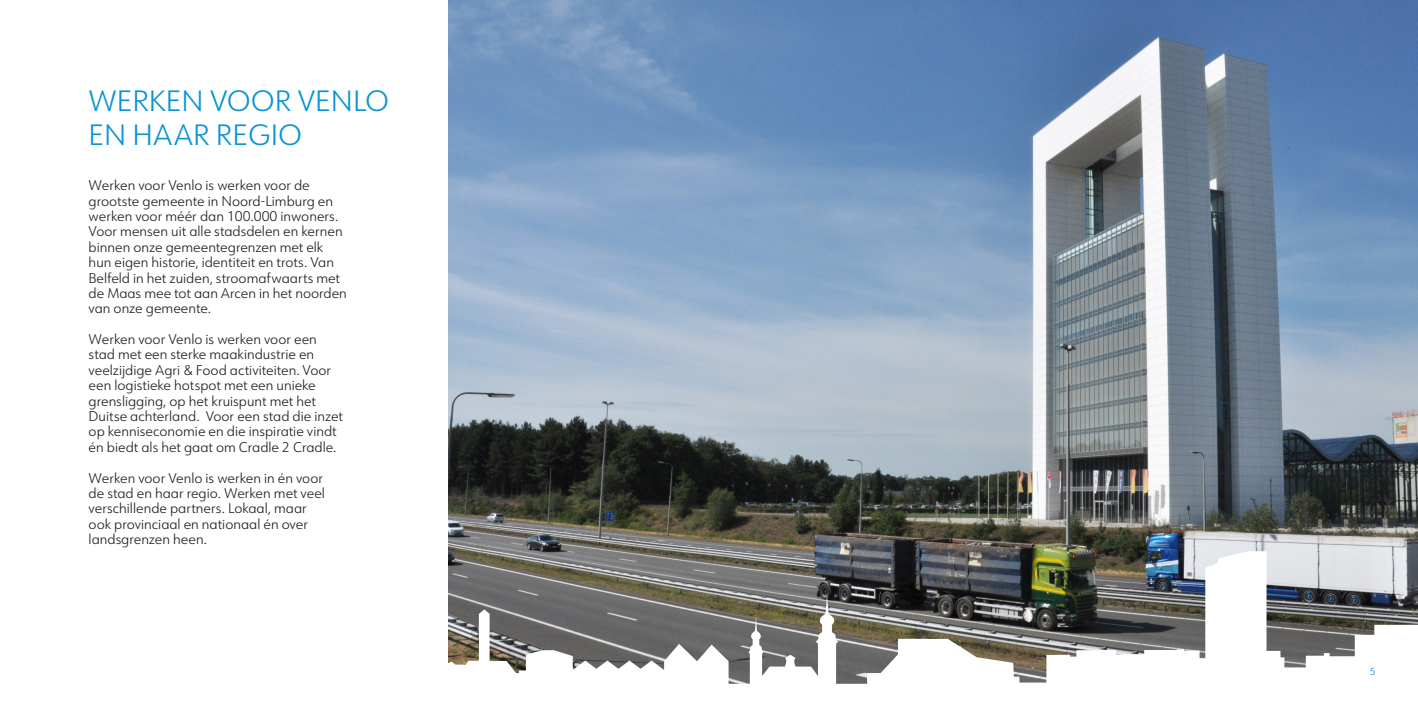
<style>
.page{position:relative;width:1418px;height:709px;background:#fff}
.page>*{position:absolute;margin:0;border:0;box-sizing:border-box;transform-origin:0 0}
.t1{font:300 28.75px "URW Form";color:#0893d3}
.Tekst{font:300 13.75px/15.4px "URW Form";color:#231f20}
.t2{font:300 10px "URW Form";color:#0893d3}
</style>
<div class="page">
<img style="left:448px;top:0;width:969px;height:551px">
<svg style="left:448px;top:551px;width:969px;height:133px"></svg>
<p class="t1" style="left:89px;top:81px;width:302px">WERKEN VOOR VENLO</p>
<p class="t1" style="left:89px;top:116px;width:215px">EN HAAR REGIO</p>
<p class="Tekst" style="left:89px;top:177px;width:260px">Werken voor Venlo is werken voor de grootste gemeente in Noord-Limburg en werken voor méér dan 100.000 inwoners.<br>Voor mensen uit alle stadsdelen en kernen binnen onze gemeentegrenzen met elk hun eigen historie, identiteit en trots. Van Belfeld in het zuiden, stroomafwaarts met de Maas mee tot aan Arcen in het noorden van onze gemeente.</p>
<p class="Tekst" style="left:89px;top:331px;width:256px">Werken voor Venlo is werken voor een stad met een sterke maakindustrie en veelzijdige Agri &amp; Food activiteiten. Voor een logistieke hotspot met een unieke grensligging, op het kruispunt met het Duitse achterland. Voor een stad die inzet op kenniseconomie en die inspiratie vindt én biedt als het gaat om Cradle 2 Cradle.</p>
<p class="Tekst" style="left:89px;top:469px;width:238px">Werken voor Venlo is werken in én voor de stad en haar regio. Werken met veel verschillende partners. Lokaal, maar ook provinciaal en nationaal én over landsgrenzen heen.</p>
<p class="t2" style="left:1369px;top:664px;width:7px">5</p>
</div>
